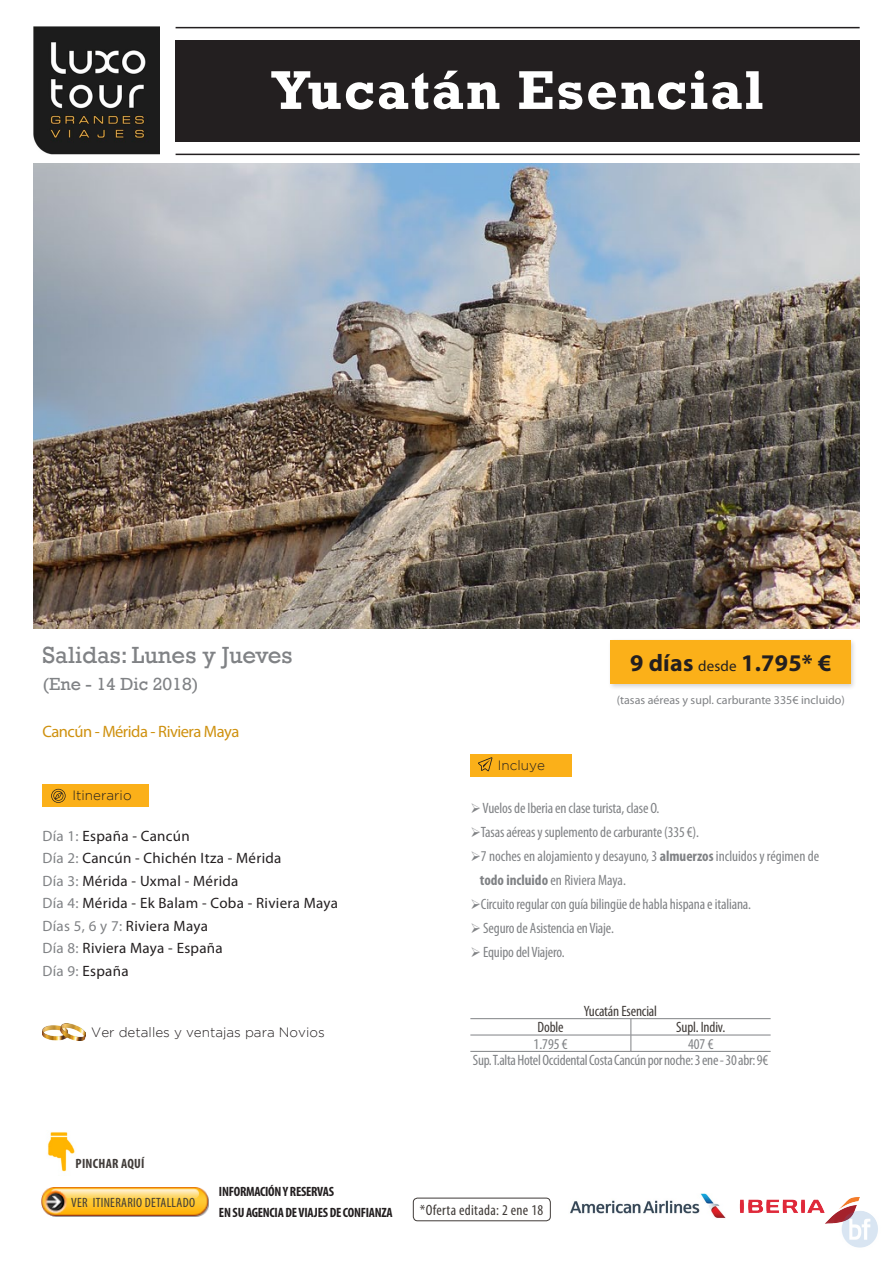
<style>
.page{position:relative;width:893px;height:1263px;background:#fff}
.page>*{position:absolute;margin:0;border:0;box-sizing:border-box;transform-origin:0 0}
.t1{font:700 55.5px "Rockwell";letter-spacing:.03em;color:#fff}
.t2{font:24px "Rockwell";color:#808285}
.t3{font:700 24px "Myriad Pro";letter-spacing:.01em;color:#231f20}
.t4{font:18px "Rockwell";color:#808285}
.t5{font:16.5px "Myriad Pro";letter-spacing:-.03em;color:#cf910f}
.t6{font:condensed 15px "Myriad Pro";letter-spacing:-.01em;color:#808285}
.t7{font:15px "Myriad Pro";letter-spacing:.02em;color:#231f20}
.t8{font:condensed 15px "Myriad Pro";letter-spacing:-.01em;color:#403b38}
.t9{font:condensed 15px "Myriad Pro";letter-spacing:.02em;color:#403b38}
.t10{font:700 condensed 13.5px "Myriad Pro";letter-spacing:-.02em;color:#231f20}
.t11{font:300 13.5px "Gotham";color:#231f20}
.t12{font:condensed 13.5px "Myriad Pro";letter-spacing:.02em;color:#403b38}
.t13{font:700 condensed 13.5px "Myriad Pro";letter-spacing:.02em;color:#403b38}
.t14{font:12px "Myriad Pro";color:#808285}
.s1{color:#808285}
.s2{font-weight:400;font-size:15px}
.s3{font-weight:700}
</style>
<div class="page">
<img style="left:34px;top:164px;width:825px;height:464px">
<div style="left:470px;top:754px;width:102px;height:22px;background:#fbb019"></div>
<svg style="left:478px;top:757px;width:14px;height:14px"></svg>
<div style="left:43px;top:784px;width:106px;height:23px;background:#fbb019"></div>
<svg style="left:51px;top:789px;width:15px;height:14px"></svg>
<img style="left:43px;top:1023px;width:42px;height:18px">
<img style="left:33px;top:27px;width:127px;height:128px">
<img style="left:47px;top:1132px;width:28px;height:40px">
<div style="left:607px;top:637px;width:250px;height:53px;background:#231f20;opacity:.2"></div>
<div style="left:611px;top:641px;width:240px;height:43px;background:#fbb019"></div>
<hr style="left:176px;top:27px;width:684px;height:1px;background:#231f20">
<hr style="left:176px;top:154px;width:684px;height:1px;background:#231f20">
<div style="left:176px;top:40px;width:684px;height:101px;background:#231f20"></div>
<img style="left:570px;top:1193px;width:155px;height:25px">
<img style="left:739px;top:1199px;width:87px;height:25px">
<img style="left:41px;top:1187px;width:167px;height:30px">
<div style="left:413px;top:1198px;width:137px;height:23px;border:1px solid #403b38;border-radius:4px"></div>
<hr style="left:470px;top:1035px;width:161px;height:1px;background:#808285">
<hr style="left:631px;top:1035px;width:140px;height:1px;background:#808285">
<svg style="left:631px;top:1019px;width:1px;height:32px"></svg>
<hr style="left:470px;top:1051px;width:161px;height:1px;background:#808285">
<hr style="left:631px;top:1051px;width:140px;height:1px;background:#808285">
<hr style="left:470px;top:1018px;width:161px;height:1px;background:#808285">
<hr style="left:631px;top:1018px;width:140px;height:1px;background:#808285">
<img style="left:826px;top:1197px;width:52px;height:51px">
<p class="t1" style="left:271px;top:57px;width:494px">Yucatán Esencial</p>
<p class="t2" style="left:43px;top:641px;width:252px">Salidas: Lunes y Jueves</p>
<p class="t4" style="left:43px;top:673px;width:158px">(Ene - 14 Dic 2018)</p>
<p class="t5" style="left:43px;top:721px;width:198px">Cancún - Mérida - Riviera Maya</p>
<p class="t11" style="left:72px;top:788px;width:61px">Itinerario</p>
<p class="t7" style="left:43px;top:826px;width:149px"><span class="s1">Día 1:</span> España - Cancún</p>
<p class="t7" style="left:43px;top:849px;width:240px"><span class="s1">Día 2:</span> Cancún - Chichén Itza - Mérida</p>
<p class="t7" style="left:43px;top:871px;width:198px"><span class="s1">Día 3:</span> Mérida - Uxmal - Mérida</p>
<p class="t7" style="left:43px;top:894px;width:297px"><span class="s1">Día 4:</span> Mérida - Ek Balam - Coba - Riviera Maya</p>
<p class="t7" style="left:43px;top:916px;width:167px"><span class="s1">Días 5, 6 y 7:</span> Riviera Maya</p>
<p class="t7" style="left:43px;top:939px;width:182px"><span class="s1">Día 8:</span> Riviera Maya - España</p>
<p class="t7" style="left:43px;top:961px;width:88px"><span class="s1">Día 9:</span> España</p>
<p class="t11" style="left:91px;top:1025px;width:235px">Ver detalles y ventajas para Novios</p>
<p class="t11" style="left:498px;top:758px;width:49px">Incluye</p>
<p class="t3" style="left:630px;top:648px;width:203px">9 días <span class="s2">desde</span> 1.795* €</p>
<p class="t14" style="left:617px;top:693px;width:230px">(tasas aéreas y supl. carburante 335€ incluido)</p>
<p class="t6" style="left:470px;top:799px;width:191px">➢ Vuelos de Iberia en clase turista, clase O.</p>
<p class="t6" style="left:470px;top:823px;width:230px">➢Tasas aéreas y suplemento de carburante (335 €).</p>
<p class="t6" style="left:470px;top:847px;width:350px">➢7 noches en alojamiento y desayuno, 3 <span class="s3">almuerzos</span> incluidos y régimen de</p>
<p class="t6" style="left:480px;top:871px;width:148px"><span class="s3">todo incluido</span> en Riviera Maya.</p>
<p class="t6" style="left:470px;top:895px;width:282px">➢Circuito regular con guía bilingüe de habla hispana e italiana.</p>
<p class="t6" style="left:470px;top:919px;width:145px">➢ Seguro de Asistencia en Viaje.</p>
<p class="t6" style="left:470px;top:943px;width:96px">➢ Equipo del Viajero.</p>
<p class="t8" style="left:584px;top:1002px;width:75px">Yucatán Esencial</p>
<p class="t8" style="left:537px;top:1018px;width:28px">Doble</p>
<p class="t8" style="left:676px;top:1018px;width:51px">Supl. Indiv.</p>
<p class="t6" style="left:534px;top:1035px;width:36px">1.795 €</p>
<p class="t6" style="left:688px;top:1035px;width:27px">407 €</p>
<p class="t6" style="left:473px;top:1051px;width:297px">Sup. T.alta Hotel Occidental Costa Cancún por noche: 3 ene - 30 abr: 9€</p>
<p class="t13" style="left:76px;top:1155px;width:70px">PINCHAR AQUÍ</p>
<p class="t12" style="left:71px;top:1194px;width:125px">VER ITINERARIO DETALLADO</p>
<p class="t10" style="left:219px;top:1183px;width:117px">INFORMACIÓN Y RESERVAS</p>
<p class="t10" style="left:219px;top:1204px;width:175px">EN SU AGENCIA DE VIAJES DE CONFIANZA</p>
<p class="t9" style="left:420px;top:1201px;width:125px">*Oferta editada: 2 ene 18</p>
</div>
